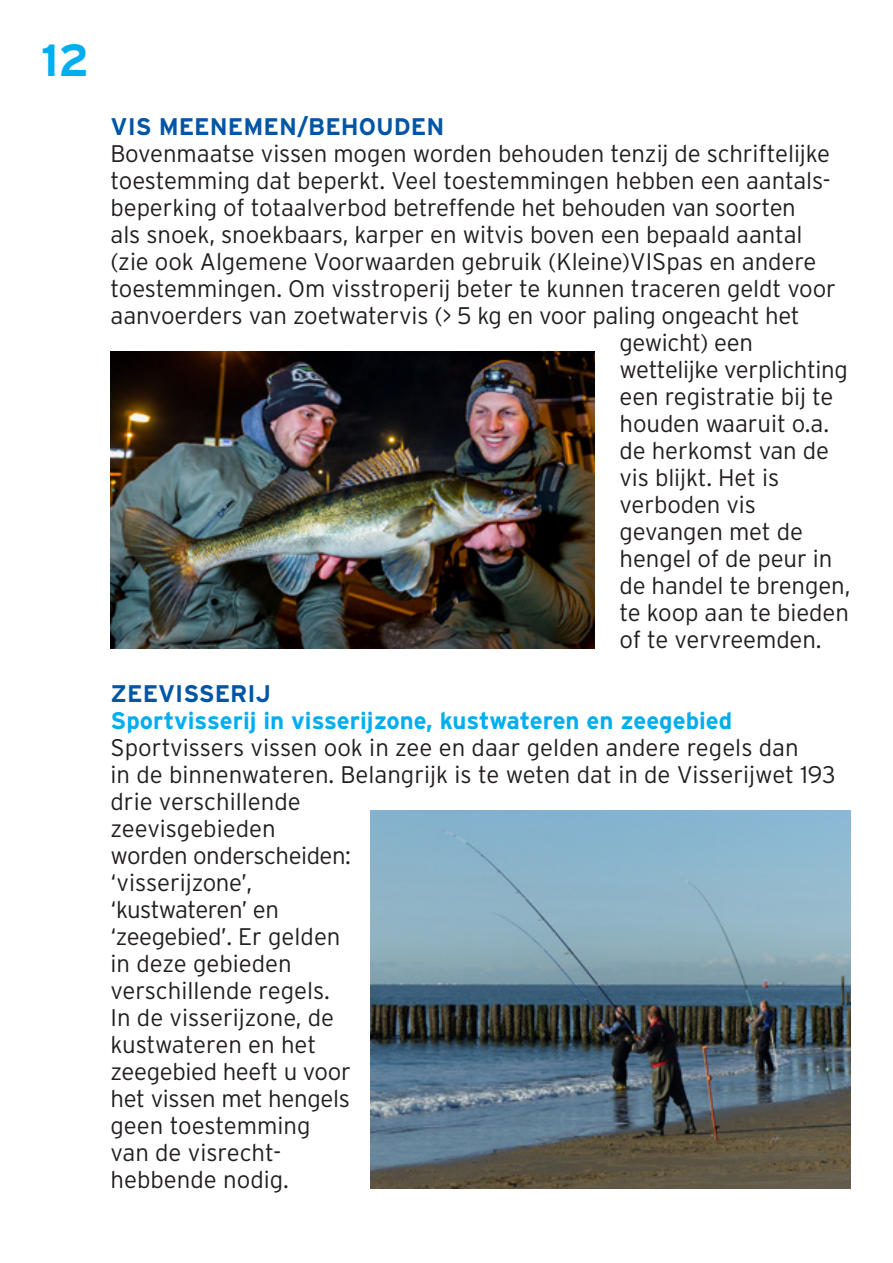
<style>
.page{position:relative;width:893px;height:1263px;background:#fff}
.page>*{position:absolute;margin:0;border:0;box-sizing:border-box;transform-origin:0 0}
.t1{font:700 45px "Interstate";color:#00aeef}
.t2{font:300 24px/27px "Interstate";letter-spacing:-.005em;color:#231f20}
.t3{font:700 24px "Interstate";color:#00aeef}
.t4{font:700 24px "Interstate";color:#0155a5}
</style>
<div class="page">
<img style="left:371px;top:810px;width:479px;height:378px">
<img style="left:111px;top:351px;width:483px;height:297px">
<h1 class="t1" style="left:41px;top:35px;width:50px">12</h1>
<p class="t4" style="left:111px;top:113px;width:335px">VIS MEENEMEN/BEHOUDEN</p>
<p class="t2" style="left:111px;top:140px;width:721px">Bovenmaatse vissen mogen worden behouden tenzij de schriftelijke</p>
<p class="t2" style="left:111px;top:167px;width:719px">toestemming dat beperkt. Veel toestemmingen hebben een aantals-</p>
<p class="t2" style="left:111px;top:194px;width:687px">beperking of totaalverbod betreffende het behouden van soorten</p>
<p class="t2" style="left:111px;top:221px;width:693px">als snoek, snoekbaars, karper en witvis boven een bepaald aantal</p>
<p class="t2" style="left:111px;top:248px;width:707px">(zie ook Algemene Voorwaarden gebruik (Kleine)VISpas en andere</p>
<p class="t2" style="left:111px;top:275px;width:727px">toestemmingen. Om visstroperij beter te kunnen traceren geldt voor</p>
<p class="t2" style="left:111px;top:302px;width:691px">aanvoerders van zoetwatervis (&gt; 5 kg en voor paling ongeacht het</p>
<p class="t2" style="left:620px;top:329px;width:135px">gewicht) een</p>
<p class="t2" style="left:620px;top:356px;width:230px">wettelijke verplichting</p>
<p class="t2" style="left:620px;top:383px;width:215px">een registratie bij te</p>
<p class="t2" style="left:620px;top:410px;width:211px">houden waaruit o.a.</p>
<p class="t2" style="left:620px;top:437px;width:211px">de herkomst van de</p>
<p class="t2" style="left:620px;top:464px;width:161px">vis blijkt. Het is</p>
<p class="t2" style="left:620px;top:491px;width:138px">verboden vis</p>
<p class="t2" style="left:620px;top:518px;width:185px">gevangen met de</p>
<p class="t2" style="left:620px;top:545px;width:214px">hengel of de peur in</p>
<p class="t2" style="left:620px;top:572px;width:232px">de handel te brengen,</p>
<p class="t2" style="left:620px;top:599px;width:231px">te koop aan te bieden</p>
<p class="t2" style="left:620px;top:626px;width:204px">of te vervreemden.</p>
<p class="t4" style="left:111px;top:680px;width:162px">ZEEVISSERIJ</p>
<p class="t3" style="left:111px;top:707px;width:623px">Sportvisserij in visserijzone, kustwateren en zeegebied</p>
<p class="t2" style="left:111px;top:734px;width:727px">Sportvissers vissen ook in zee en daar gelden andere regels dan<br>in de binnenwateren. Belangrijk is te weten dat in de Visserijwet 193 drie verschillende<br>zeevisgebieden<br>worden onderscheiden:<br>‘visserijzone’,<br>‘kustwateren’ en<br>‘zeegebied’. Er gelden<br>in deze gebieden<br>verschillende regels.<br>In de visserijzone, de<br>kustwateren en het<br>zeegebied heeft u voor<br>het vissen met hengels<br>geen toestemming<br>van de visrecht-<br>hebbende nodig.</p>
</div>
